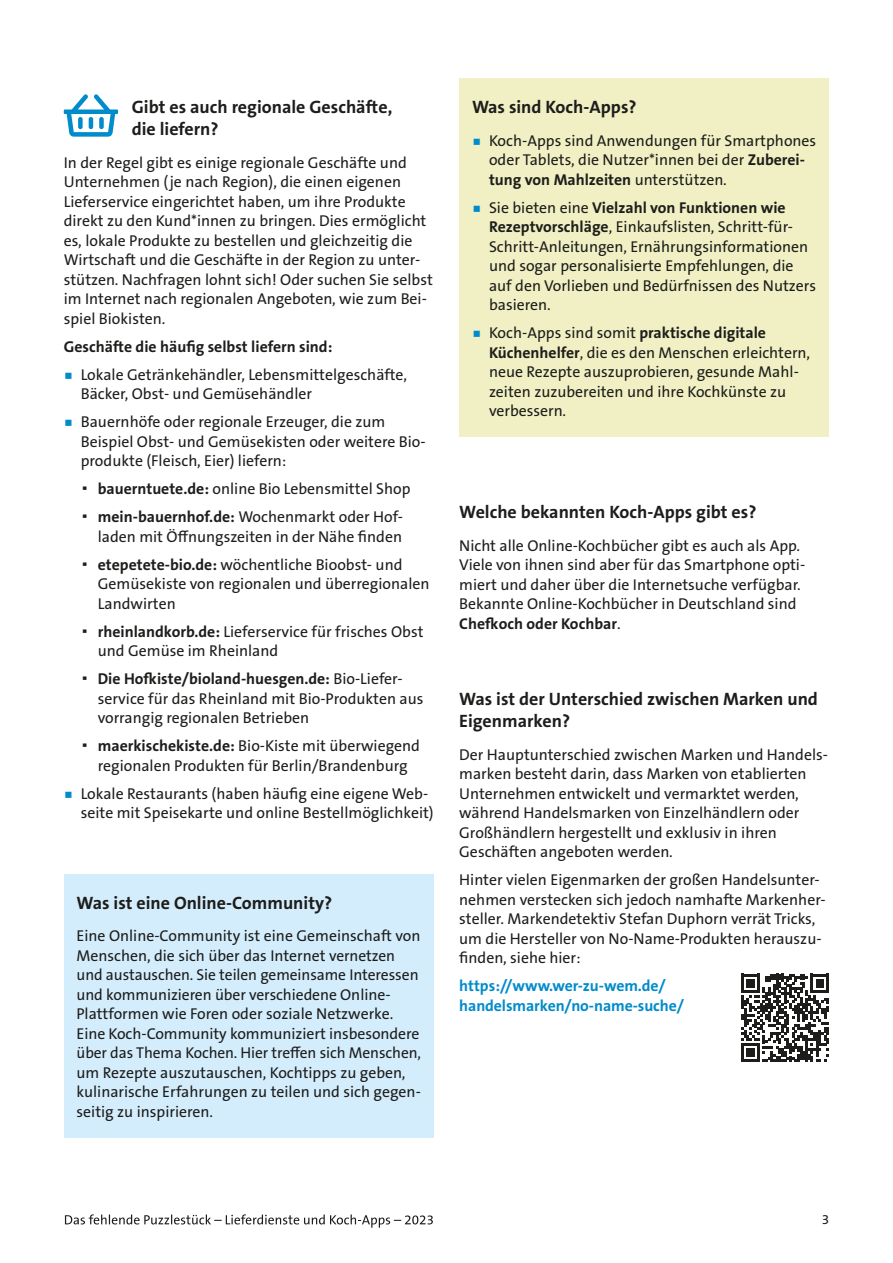
<style>
.page{position:relative;width:893px;height:1263px;background:#fff}
.page>*{position:absolute;margin:0;border:0;box-sizing:border-box;transform-origin:0 0}
.t1{font:700 18px/22.2px "The Sans B W7";color:#1d1d1b}
.li{font:15.75px/19.5px "The Sans B W5 Plain";color:#1d1d1b}
.t2{font:700 15.75px/19.5px "The Sans B W7";letter-spacing:-.005em;color:#008bcb}
.t3{font:700 15.75px "The Sans B W7";color:#1d1d1b}
.t4{font:13.5px "The Sans B W5 Plain";color:#1d1d1b}
.s1{font-family:"Montserrat";font-weight:600;color:#008bcb}
.s2{font-family:"Helvetica";font-weight:700;font-size:24px}
.s3{font-family:"The Sans B W7";font-weight:700}
</style>
<div class="page">
<svg style="left:65px;top:1214px;width:368px;height:14px"></svg>
<div style="left:459px;top:79px;width:370px;height:358px;background:#f0f0c4"></div>
<div style="left:64px;top:874px;width:370px;height:264px;background:#d4edfc"></div>
<svg style="left:64px;top:94px;width:54px;height:43px"></svg>
<svg style="left:741px;top:974px;width:88px;height:88px"></svg>
<h3 class="t1" style="left:132px;top:96px;width:262px">Gibt es auch regionale Geschäfte, die liefern?</h3>
<p class="li" style="left:64px;top:153px;width:371px">In der Regel gibt es einige regionale Geschäfte und Unternehmen (je nach Region), die einen eigenen Lieferservice eingerichtet haben, um ihre Produkte direkt zu den Kund*innen zu bringen. Dies ermöglicht es, lokale Produkte zu bestellen und gleichzeitig die Wirtschaft und die Geschäfte in der Region zu unter&shy;stützen. Nachfragen lohnt sich! Oder suchen Sie selbst im Internet nach regionalen Angeboten, wie zum Bei&shy;spiel Biokisten.</p>
<p class="t3" style="left:64px;top:336px;width:270px">Geschäfte die häufig selbst liefern sind:</p>
<p class="li" style="left:81px;top:365px;width:328px;text-indent:-17px"><span class="s1">■</span> Lokale Getränkehändler, Lebensmittelgeschäfte,<br>Bäcker, Obst- und Gemüsehändler</p>
<p class="li" style="left:81px;top:412px;width:346px;text-indent:-17px"><span class="s1">■</span> Bauernhöfe oder regionale Erzeuger, die zum<br>Beispiel Obst- und Gemüsekisten oder weitere Bio&shy;produkte (Fleisch, Eier) liefern:</p>
<p class="li" style="left:81px;top:479px;width:331px"><span class="s2">‧</span> <span class="s3">bauerntuete.de:</span> online Bio Lebensmittel Shop</p>
<p class="li" style="left:81px;top:507px;width:323px;text-align:right"><span class="s2">‧</span> <span class="s3">mein-bauernhof.de:</span> Wochenmarkt oder Hof&shy;laden mit Öffnungszeiten in der Nähe finden</p>
<p class="li" style="left:98px;top:555px;width:333px;text-indent:-17px"><span class="s2">‧</span> <span class="s3">etepetete-bio.de:</span> wöchentliche Bioobst- und<br>Gemüsekiste von regionalen und überregionalen<br>Landwirten</p>
<p class="li" style="left:98px;top:622px;width:327px;text-indent:-17px"><span class="s2">‧</span> <span class="s3">rheinlandkorb.de:</span> Lieferservice für frisches Obst und Gemüse im Rheinland</p>
<p class="li" style="left:98px;top:669px;width:327px;text-indent:-17px"><span class="s2">‧</span> <span class="s3">Die Hofkiste/bioland-huesgen.de:</span> Bio-Liefer&shy;service für das Rheinland mit Bio-Produkten aus vorrangig regionalen Betrieben</p>
<p class="li" style="left:81px;top:736px;width:341px;text-align:center"><span class="s2">‧</span> <span class="s3">maerkischekiste.de:</span> Bio-Kiste mit überwiegend regionalen Produkten für Berlin/Brandenburg</p>
<p class="li" style="left:81px;top:784px;width:354px;text-indent:-17px"><span class="s1">■</span> Lokale Restaurants (haben häufig eine eigene Web&shy;seite mit Speisekarte und online Bestellmöglichkeit)</p>
<h3 class="t1" style="left:77px;top:892px;width:257px">Was ist eine Online-Community?</h3>
<p class="li" style="left:77px;top:926px;width:346px">Eine Online-Community ist eine Gemeinschaft von Menschen, die sich über das Internet vernetzen und austauschen. Sie teilen gemeinsame Interessen und kommunizieren über verschiedene Online-Plattformen wie Foren oder soziale Netzwerke.<br>Eine Koch-Community kommuniziert insbesondere über das Thema Kochen. Hier treffen sich Menschen, um Rezepte auszutauschen, Kochtipps zu geben, kulinarische Erfahrungen zu teilen und sich gegen&shy;seitig zu inspirieren.</p>
<h3 class="t1" style="left:472px;top:96px;width:166px">Was sind Koch-Apps?</h3>
<p class="li" style="left:489px;top:131px;width:329px;text-indent:-17px"><span class="s1">■</span> Koch-Apps sind Anwendungen für Smartphones oder Tablets, die Nutzer*innen bei der <span class="s3">Zuberei&shy;tung von Mahlzeiten</span> unterstützen.</p>
<p class="li" style="left:489px;top:198px;width:329px;text-indent:-17px"><span class="s1">■</span> Sie bieten eine <span class="s3">Vielzahl von Funktionen wie Rezeptvorschläge</span>, Einkaufslisten, Schritt-für-Schritt-Anleitungen, Ernährungsinformationen und sogar personalisierte Empfehlungen, die auf den Vorlieben und Bedürfnissen des Nutzers basieren.</p>
<p class="li" style="left:489px;top:323px;width:322px;text-indent:-17px"><span class="s1">■</span> Koch-Apps sind somit <span class="s3">praktische digitale Küchenhelfer</span>, die es den Menschen erleichtern, neue Rezepte auszuprobieren, gesunde Mahl&shy;zeiten zuzubereiten und ihre Kochkünste zu verbessern.</p>
<h3 class="t1" style="left:459px;top:501px;width:299px">Welche bekannten Koch-Apps gibt es?</h3>
<p class="li" style="left:459px;top:535px;width:347px">Nicht alle Online-Kochbücher gibt es auch als App.<br>Viele von ihnen sind aber für das Smartphone opti&shy;miert und daher über die Internetsuche verfügbar.<br>Bekannte Online-Kochbücher in Deutschland sind <span class="s3">Chefkoch oder Kochbar</span>.</p>
<h3 class="t1" style="left:459px;top:688px;width:360px">Was ist der Unterschied zwischen Marken und<br>Eigenmarken?</h3>
<p class="li" style="left:459px;top:744px;width:370px">Der Hauptunterschied zwischen Marken und Handels&shy;marken besteht darin, dass Marken von etablierten Unternehmen entwickelt und vermarktet werden, während Handelsmarken von Einzelhändlern oder Großhändlern hergestellt und exklusiv in ihren Geschäften angeboten werden.</p>
<p class="li" style="left:459px;top:870px;width:368px">Hinter vielen Eigenmarken der großen Handelsunter&shy;nehmen verstecken sich jedoch namhafte Markenher&shy;steller. Markendetektiv Stefan Duphorn verrät Tricks, um die Hersteller von No-Name-Produkten herauszu&shy;finden, siehe hier:</p>
<p class="t2" style="left:459px;top:976px;width:226px">https://www.wer-zu-wem.de/ handelsmarken/no-name-suche/</p>
<p class="t4" style="left:822px;top:1211px;width:9px">3</p>
</div>
